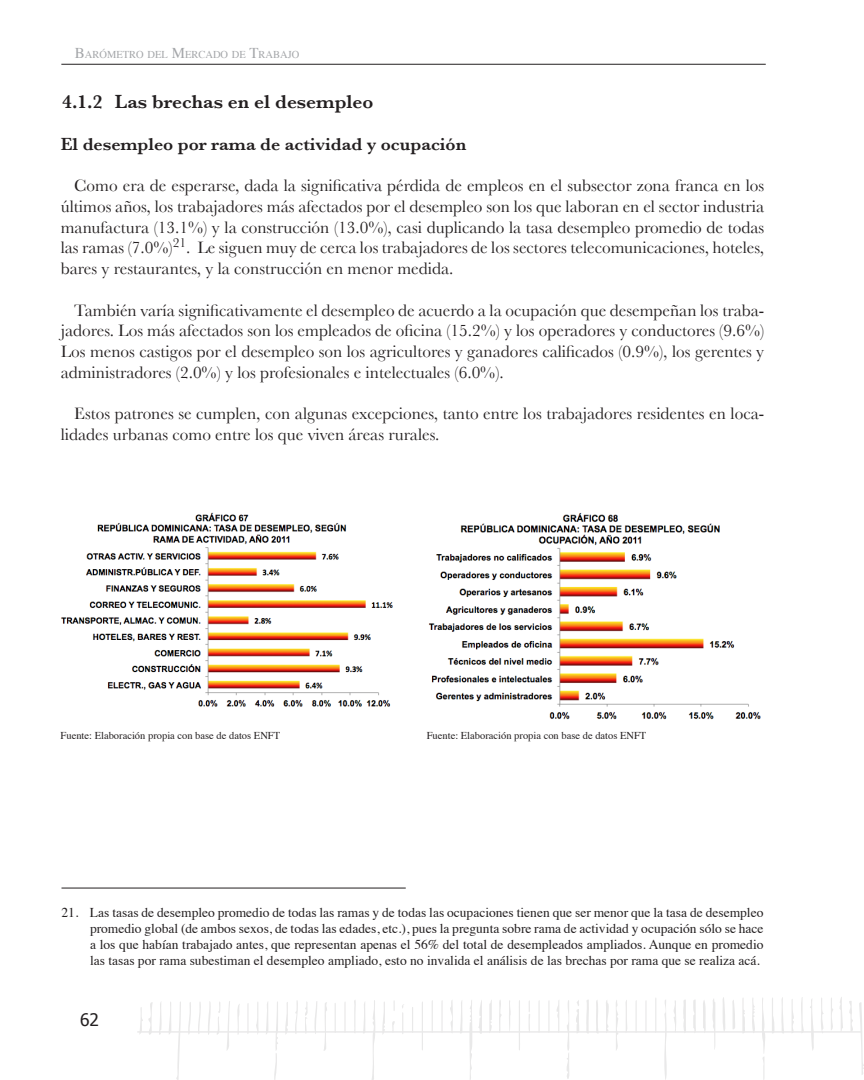
<style>
.page{position:relative;width:864px;height:1080px;background:#fff}
.page>*{position:absolute;margin:0;border:0;box-sizing:border-box;transform-origin:0 0}
.tiulos_con_nuemro{font:600 19.5px "Baskerville";color:#231f20}
.titulos{font:600 18px "Baskerville";color:#231f20}
.t1{font:17.25px/20.7px "Baskerville";color:#231f20;text-align:justify}
.t2{font:17.25px "Tahoma";color:#231f20}
.pies{font:13.5px/16.2px "Times";color:#231f20;text-align:justify}
.fuentes{font:10.5px "Times";color:#231f20}
.t3{font:10.5px "Times";color:#a4a6a9}
.s1{font-size:15px}
</style>
<div class="page">
<svg style="left:772px;top:997px;width:12px;height:34px"></svg>
<svg style="left:655px;top:998px;width:1px;height:33px"></svg>
<svg style="left:792px;top:997px;width:32px;height:53px"></svg>
<svg style="left:693px;top:999px;width:22px;height:50px"></svg>
<svg style="left:683px;top:1000px;width:3px;height:31px"></svg>
<svg style="left:664px;top:1000px;width:12px;height:80px"></svg>
<svg style="left:645px;top:1001px;width:2px;height:30px"></svg>
<svg style="left:635px;top:1000px;width:2px;height:31px"></svg>
<svg style="left:596px;top:1000px;width:31px;height:50px"></svg>
<svg style="left:557px;top:1000px;width:2px;height:31px"></svg>
<svg style="left:548px;top:1001px;width:2px;height:30px"></svg>
<svg style="left:538px;top:1000px;width:2px;height:31px"></svg>
<svg style="left:519px;top:1000px;width:1px;height:50px"></svg>
<svg style="left:509px;top:1000px;width:2px;height:31px"></svg>
<svg style="left:499px;top:1000px;width:3px;height:31px"></svg>
<svg style="left:489px;top:1000px;width:3px;height:31px"></svg>
<svg style="left:460px;top:1000px;width:22px;height:80px"></svg>
<svg style="left:450px;top:1000px;width:3px;height:31px"></svg>
<svg style="left:441px;top:1001px;width:2px;height:30px"></svg>
<svg style="left:432px;top:1000px;width:1px;height:31px"></svg>
<svg style="left:354px;top:1000px;width:2px;height:31px"></svg>
<svg style="left:422px;top:1002px;width:1px;height:48px"></svg>
<svg style="left:363px;top:1000px;width:12px;height:80px"></svg>
<svg style="left:344px;top:1002px;width:2px;height:29px"></svg>
<svg style="left:285px;top:1002px;width:3px;height:32px"></svg>
<svg style="left:256px;top:1002px;width:3px;height:32px"></svg>
<svg style="left:188px;top:1001px;width:23px;height:34px"></svg>
<svg style="left:159px;top:1002px;width:22px;height:78px"></svg>
<svg style="left:335px;top:1003px;width:1px;height:28px"></svg>
<svg style="left:324px;top:1002px;width:3px;height:49px"></svg>
<svg style="left:247px;top:1003px;width:2px;height:31px"></svg>
<svg style="left:139px;top:1002px;width:14px;height:33px"></svg>
<svg style="left:529px;top:1001px;width:1px;height:30px"></svg>
<svg style="left:217px;top:1001px;width:23px;height:49px"></svg>
<svg style="left:295px;top:1001px;width:22px;height:33px"></svg>
<svg style="left:567px;top:1000px;width:22px;height:79px"></svg>
<svg style="left:266px;top:1002px;width:12px;height:78px"></svg>
<svg style="left:723px;top:997px;width:42px;height:83px"></svg>
<svg style="left:382px;top:1001px;width:31px;height:33px"></svg>
<hr style="left:137px;top:1031px;width:725px;height:2px;background:#231f20">
<hr style="left:61px;top:64px;width:705px;height:1px;background:#231f20">
<svg style="left:831px;top:997px;width:33px;height:78px"></svg>
<hr style="left:62px;top:888px;width:344px;height:1px;background:#231f20">
<img style="left:428px;top:513px;width:333px;height:207px">
<img style="left:61px;top:512px;width:332px;height:195px">
<p class="t3" style="left:75px;top:45px;width:226px"><span class="s1">B</span>ARÓMETRO DEL <span class="s1">M</span>ERCADO DE <span class="s1">T</span>RABAJO</p>
<p class="tiulos_con_nuemro" style="left:62px;top:90px;width:313px">4.1.2 Las brechas en el desempleo</p>
<p class="titulos" style="left:61px;top:134px;width:407px">El desempleo por rama de actividad y ocupación</p>
<p class="t1" style="left:61px;top:175px;width:705px;text-indent:14px">Como era de esperarse, dada la significativa pérdida de empleos en el subsector zona franca en los últimos años, los trabajadores más afectados por el desempleo son los que laboran en el sector industria manufactura (13.1%) y la construcción (13.0%), casi duplicando la tasa desempleo promedio de todas las ramas (7.0%)<sup>21</sup>. Le siguen muy de cerca los trabajadores de los sectores telecomunicaciones, hoteles, bares y restaurantes, y la construcción en menor medida.</p>
<p class="t1" style="left:61px;top:299px;width:705px;text-indent:14px">También varía significativamente el desempleo de acuerdo a la ocupación que desempeñan los traba&shy;jadores. Los más afectados son los empleados de oficina (15.2%) y los operadores y conductores (9.6%)<br>Los menos castigos por el desempleo son los agricultores y ganadores calificados (0.9%), los gerentes y administradores (2.0%) y los profesionales e intelectuales (6.0%).</p>
<p class="t1" style="left:61px;top:403px;width:705px;text-indent:14px">Estos patrones se cumplen, con algunas excepciones, tanto entre los trabajadores residentes en loca&shy;lidades urbanas como entre los que viven áreas rurales.</p>
<p class="fuentes" style="left:61px;top:726px;width:221px">Fuente: Elaboración propia con base de datos ENFT</p>
<p class="fuentes" style="left:427px;top:725px;width:221px">Fuente: Elaboración propia con base de datos ENFT</p>
<p class="pies" style="left:90px;top:903px;width:675px;text-indent:-28px">21. Las tasas de desempleo promedio de todas las ramas y de todas las ocupaciones tienen que ser menor que la tasa de desempleo promedio global (de ambos sexos, de todas las edades, etc.), pues la pregunta sobre rama de actividad y ocupación sólo se hace a los que habían trabajado antes, que representan apenas el 56% del total de desempleados ampliados. Aunque en promedio las tasas por rama subestiman el desempleo ampliado, esto no invalida el análisis de las brechas por rama que se realiza acá.</p>
<p class="t2" style="left:80px;top:1008px;width:20px">62</p>
</div>
